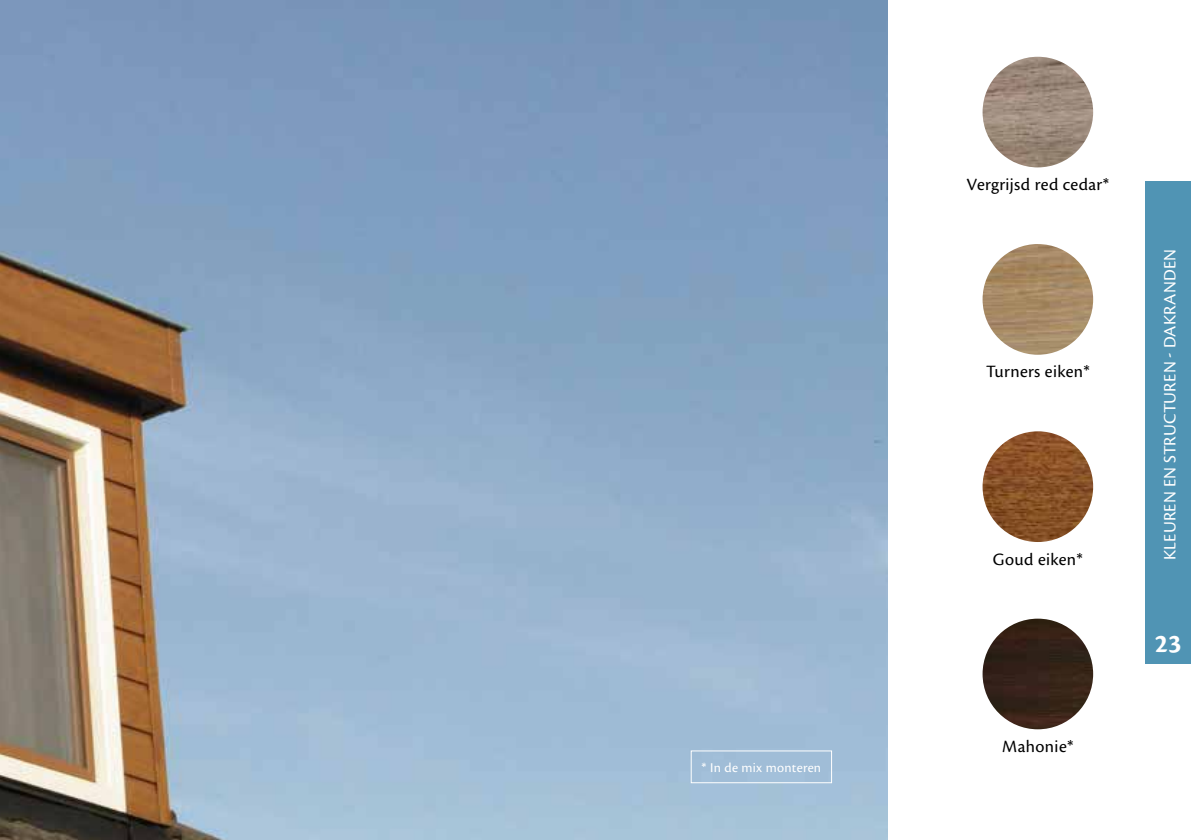
<style>
.page{position:relative;width:1191px;height:840px;background:#fff}
.page>*{position:absolute;margin:0;border:0;box-sizing:border-box;transform-origin:0 0}
.t1{font:700 27px "Cronos Pro";color:#fff}
.t2{font:18px "Cronos Pro";letter-spacing:.02em;color:#000}
.t3{font:18px "Cronos Pro";letter-spacing:.01em;color:#fff}
.t4{font:14px "Cronos Pro";letter-spacing:.02em;color:#fff}
</style>
<div class="page">
<img style="left:0;top:0;width:887px;height:839px">
<img style="left:982px;top:57px;width:111px;height:110px;border-radius:55px">
<img style="left:982px;top:431px;width:111px;height:110px;border-radius:55px">
<img style="left:982px;top:618px;width:111px;height:111px;border-radius:55px">
<div style="left:690px;top:750px;width:142px;height:32px;border:1px solid #fff"></div>
<img style="left:982px;top:244px;width:111px;height:110px;border-radius:55px">
<div style="left:1145px;top:181px;width:46px;height:482px;background:#5094b4"></div>
<p class="t4" style="left:701px;top:759px;width:121px">* In de mix monteren</p>
<p class="t2" style="left:966px;top:174px;width:144px">Vergrijsd red cedar*</p>
<p class="t2" style="left:986px;top:361px;width:105px">Turners eiken*</p>
<p class="t2" style="left:993px;top:548px;width:91px">Goud eiken*</p>
<p class="t2" style="left:1002px;top:735px;width:73px">Mahonie*</p>
<p class="t3" style="left:1159px;top:559px;width:312px;rotate:-90deg">KLEUREN EN STRUCTUREN - DAKRANDEN</p>
<h1 class="t1" style="left:1154px;top:627px;width:28px">23</h1>
</div>
